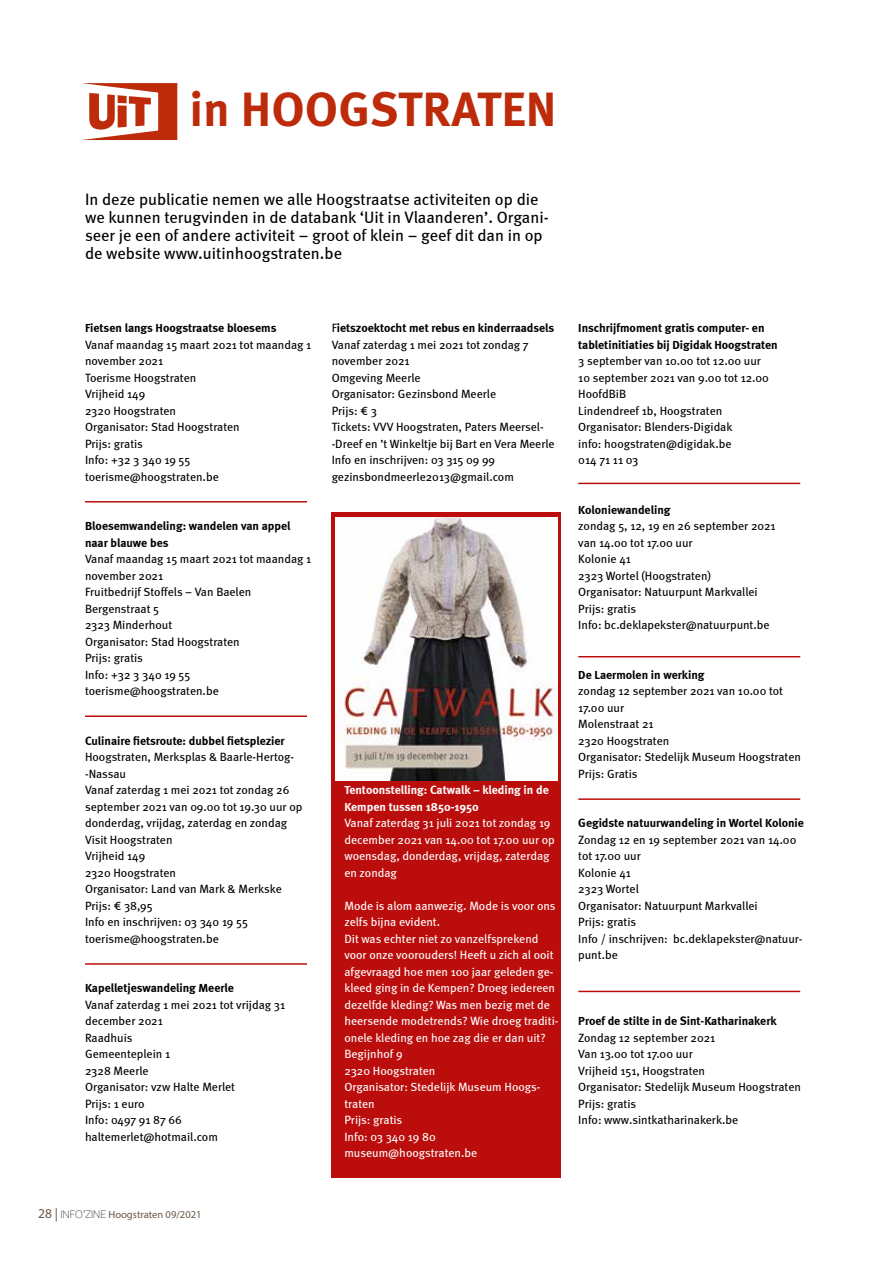
<style>
.page{position:relative;width:893px;height:1263px;background:#fff}
.page>*{position:absolute;margin:0;border:0;box-sizing:border-box;transform-origin:0 0}
.t1{font:700 48px "Meta Pro";color:#bd2b0b}
.t2{font:16.5px/18px "Meta";color:#000}
.t3{font:12px/16.5px "Meta";color:#000}
.t4{font:12px/16.5px "Meta";color:#fff}
.t5{font:700 12px/16.5px "Meta";color:#000}
.t6{font:700 12px/16.5px "Meta";color:#fff}
.t7{font:10.5px "Myriad Pro";color:#685546}
.s1{font-size:13.5px}
.s2{font-family:"Lane";font-stretch:condensed;color:#000}
.s3{font-weight:700}
</style>
<div class="page">
<div style="left:332px;top:512px;width:229px;height:666px;background:#bb0e0c"></div>
<svg style="left:82px;top:83px;width:95px;height:57px"></svg>
<img style="left:336px;top:517px;width:222px;height:264px">
<hr style="left:85px;top:501px;width:222px;height:1px;background:#bb0e0c">
<hr style="left:85px;top:715px;width:222px;height:2px;background:#bb0e0c">
<hr style="left:85px;top:963px;width:222px;height:2px;background:#bb0e0c">
<hr style="left:578px;top:483px;width:222px;height:1px;background:#bb0e0c">
<hr style="left:578px;top:656px;width:222px;height:1px;background:#bb0e0c">
<hr style="left:578px;top:798px;width:222px;height:2px;background:#bb0e0c">
<hr style="left:578px;top:991px;width:222px;height:1px;background:#bb0e0c">
<h1 class="t1" style="left:189px;top:79px;width:369px">in HOOGSTRATEN</h1>
<h2 class="t2" style="left:85px;top:190px;width:465px">In deze publicatie nemen we alle Hoogstraatse activiteiten op die we kunnen terugvinden in de databank ‘Uit in Vlaanderen’. Organi&shy;seer je een of andere activiteit – groot of klein – geef dit dan in op de website www.uitinhoogstraten.be</h2>
<p class="t5" style="left:85px;top:320px;width:193px">Fietsen langs Hoogstraatse bloesems</p>
<p class="t3" style="left:85px;top:336px;width:228px">Vanaf maandag 15 maart 2021 tot maandag 1 november 2021<br>Toerisme Hoogstraten<br>Vrijheid 149<br>2320 Hoogstraten<br>Organisator: Stad Hoogstraten<br>Prijs: gratis<br>Info: +32 3 340 19 55 toerisme@hoogstraten.be</p>
<p class="t5" style="left:85px;top:518px;width:207px">Bloesemwandeling: wandelen van appel naar blauwe bes</p>
<p class="t3" style="left:85px;top:551px;width:228px">Vanaf maandag 15 maart 2021 tot maandag 1 november 2021<br>Fruitbedrijf Stoffels – Van Baelen<br>Bergenstraat 5<br>2323 Minderhout<br>Organisator: Stad Hoogstraten<br>Prijs: gratis<br>Info: +32 3 340 19 55 toerisme@hoogstraten.be</p>
<p class="t5" style="left:85px;top:732px;width:201px">Culinaire fietsroute: dubbel fietsplezier</p>
<p class="t3" style="left:85px;top:749px;width:219px">Hoogstraten, Merksplas &amp; Baarle-Hertog--Nassau<br>Vanaf zaterdag 1 mei 2021 tot zondag 26 september 2021 van 09.00 tot 19.30 uur op donderdag, vrijdag, zaterdag en zondag<br>Visit Hoogstraten<br>Vrijheid 149<br>2320 Hoogstraten<br>Organisator: Land van Mark &amp; Merkske<br>Prijs: € 38,95<br>Info en inschrijven: 03 340 19 55 toerisme@hoogstraten.be</p>
<p class="t5" style="left:85px;top:980px;width:150px">Kapelletjeswandeling Meerle</p>
<p class="t3" style="left:85px;top:996px;width:202px">Vanaf zaterdag 1 mei 2021 tot vrijdag 31 december 2021<br>Raadhuis<br>Gemeenteplein 1<br>2328 Meerle<br>Organisator: vzw Halte Merlet<br>Prijs: 1 euro<br>Info: 0497 91 87 66 haltemerlet@hotmail.com</p>
<p class="t7" style="left:38px;top:1208px;width:165px"><span class="s1">28 |</span> <span class="s2">INFO’ZINE</span> Hoogstraten 09/2021</p>
<p class="t3" style="left:332px;top:320px;width:224px">F<span class="s3">ietszoektocht met rebus en kinderraadsels<br></span>Vanaf zaterdag 1 mei 2021 tot zondag 7 november 2021<br>Omgeving Meerle<br>Organisator: Gezinsbond Meerle<br>Prijs: € 3<br>Tickets: VVV Hoogstraten, Paters Meersel--Dreef en ’t Winkeltje bij Bart en Vera Meerle<br>Info en inschrijven: 03 315 09 99 gezinsbondmeerle2013@gmail.com</p>
<p class="t6" style="left:344px;top:782px;width:206px">Tentoonstelling: Catwalk – kleding in de<br>Kempen tussen 1850-1950</p>
<p class="t4" style="left:344px;top:815px;width:212px">Vanaf zaterdag 31 juli 2021 tot zondag 19 december 2021 van 14.00 tot 17.00 uur op woensdag, donderdag, vrijdag, zaterdag en zondag</p>
<p class="t4" style="left:344px;top:897px;width:216px">Mode is alom aanwezig. Mode is voor ons zelfs bijna evident.<br>Dit was echter niet zo vanzelfsprekend voor onze voorouders! Heeft u zich al ooit afgevraagd hoe men 100 jaar geleden ge&shy;kleed ging in de Kempen? Droeg iedereen dezelfde kleding? Was men bezig met de heersende modetrends? Wie droeg traditi&shy;onele kleding en hoe zag die er dan uit?<br>Begijnhof 9<br>2320 Hoogstraten<br>Organisator: Stedelijk Museum Hoogs&shy;traten<br>Prijs: gratis<br>Info: 03 340 19 80 museum@hoogstraten.be</p>
<p class="t5" style="left:578px;top:320px;width:201px">Inschrijfmoment gratis computer- en tabletinitiaties bij Digidak Hoogstraten</p>
<p class="t3" style="left:578px;top:353px;width:192px">3 september van 10.00 tot 12.00 uur<br>10 september 2021 van 9.00 tot 12.00<br>HoofdBiB<br>Lindendreef 1b, Hoogstraten<br>Organisator: Blenders-Digidak<br>info: hoogstraten@digidak.be<br>014 71 11 03</p>
<p class="t5" style="left:578px;top:501px;width:94px">Koloniewandeling</p>
<p class="t3" style="left:578px;top:518px;width:199px">zondag 5, 12, 19 en 26 september 2021 van 14.00 tot 17.00 uur<br>Kolonie 41<br>2323 Wortel (Hoogstraten)<br>Organisator: Natuurpunt Markvallei<br>Prijs: gratis<br>Info: bc.deklapekster@natuurpunt.be</p>
<p class="t5" style="left:578px;top:666px;width:128px">De Laermolen in werking</p>
<p class="t3" style="left:578px;top:683px;width:224px">zondag 12 september 2021 van 10.00 tot<br>17.00 uur<br>Molenstraat 21<br>2320 Hoogstraten<br>Organisator: Stedelijk Museum Hoogstraten<br>Prijs: Gratis</p>
<p class="t5" style="left:578px;top:815px;width:227px">Gegidste natuurwandeling in Wortel Kolonie</p>
<p class="t3" style="left:578px;top:831px;width:226px">Zondag 12 en 19 september 2021 van 14.00 tot 17.00 uur<br>Kolonie 41<br>2323 Wortel<br>Organisator: Natuurpunt Markvallei<br>Prijs: gratis<br>Info / inschrijven: bc.deklapekster@natuur&shy;punt.be</p>
<p class="t5" style="left:578px;top:1013px;width:200px">Proef de stilte in de Sint-Katharinakerk</p>
<p class="t3" style="left:578px;top:1029px;width:224px">Zondag 12 september 2021<br>Van 13.00 tot 17.00 uur<br>Vrijheid 151, Hoogstraten<br>Organisator: Stedelijk Museum Hoogstraten<br>Prijs: gratis<br>Info: www.sintkatharinakerk.be</p>
</div>
